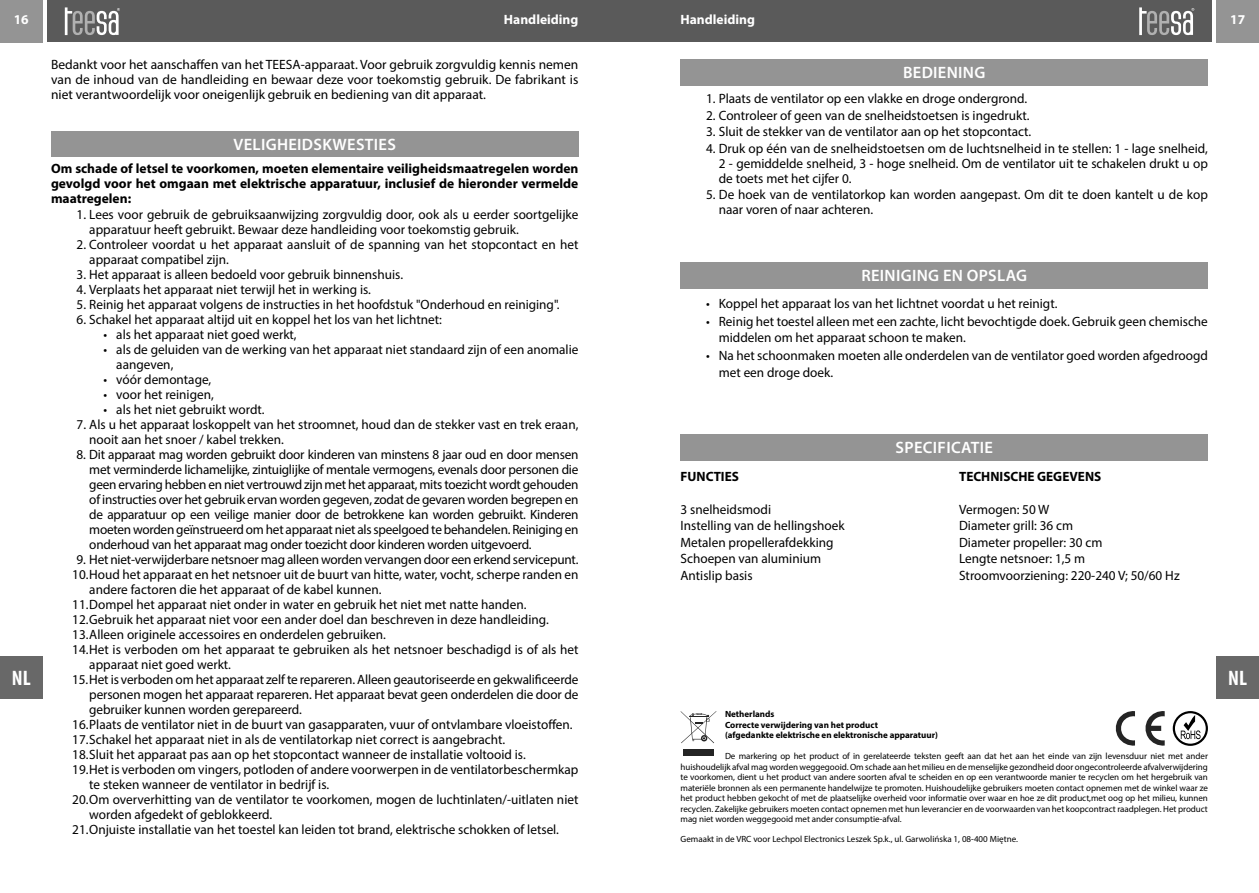
<style>
.page{position:relative;width:1259px;height:893px;background:#fff}
.page>*{position:absolute;margin:0;border:0;box-sizing:border-box;transform-origin:0 0}
.t1{font:700 condensed 21px "Myriad Pro";color:#fff}
.t2{font:600 16.5px "Myriad Pro";letter-spacing:.02em;color:#fff}
.t3{font:13.5px/15px "Myriad Pro";color:#000}
.t4{font:700 13.5px/15px "Myriad Pro";color:#000;text-align:justify}
.t5{font:700 13.5px "Myriad Pro";color:#fff}
.t6{font:9px/10.5px "Myriad Pro";color:#000;text-align:justify}
.t7{font:700 9px/10.5px "Myriad Pro";color:#000}
</style>
<div class="page">
<div style="left:629px;top:0;width:583px;height:42px;background:#5a5a5a"></div>
<div style="left:47px;top:0;width:582px;height:42px;background:#5a5a5a"></div>
<div style="left:0;top:0;width:43px;height:43px;background:#949494"></div>
<div style="left:1216px;top:0;width:43px;height:43px;background:#949494"></div>
<svg style="left:65px;top:7px;width:55px;height:28px"></svg>
<svg style="left:1139px;top:7px;width:55px;height:28px"></svg>
<div style="left:0;top:656px;width:43px;height:43px;background:#686868"></div>
<div style="left:1216px;top:656px;width:43px;height:43px;background:#686868"></div>
<div style="left:51px;top:131px;width:527px;height:26px;background:#949494"></div>
<div style="left:680px;top:60px;width:528px;height:26px;background:#949494"></div>
<div style="left:680px;top:262px;width:528px;height:27px;background:#949494"></div>
<div style="left:680px;top:434px;width:528px;height:27px;background:#949494"></div>
<div style="left:683px;top:750px;width:30px;height:6px;background:#242424"></div>
<svg style="left:680px;top:711px;width:36px;height:32px"></svg>
<svg style="left:1115px;top:711px;width:49px;height:35px"></svg>
<svg style="left:1172px;top:711px;width:36px;height:35px"></svg>
<p class="t5" style="left:14px;top:14px;width:16px">16</p>
<p class="t5" style="left:504px;top:14px;width:76px">Handleiding</p>
<p class="t5" style="left:680px;top:14px;width:76px">Handleiding</p>
<p class="t5" style="left:1230px;top:14px;width:16px">17</p>
<p class="t3" style="left:51px;top:58px;width:529px;text-align:justify">Bedankt voor het aanschaffen van het TEESA-apparaat. Voor gebruik zorgvuldig kennis nemen van de inhoud van de handleiding en bewaar deze voor toekomstig gebruik. De fabrikant is niet verantwoordelijk voor oneigenlijk gebruik en bediening van dit apparaat.</p>
<p class="t2" style="left:903px;top:66px;width:84px">BEDIENING</p>
<p class="t3" style="left:706px;top:93px;width:323px">1. Plaats de ventilator op een vlakke en droge ondergrond.</p>
<p class="t3" style="left:706px;top:109px;width:325px">2. Controleer of geen van de snelheidstoetsen is ingedrukt.</p>
<p class="t3" style="left:706px;top:126px;width:327px">3. Sluit de stekker van de ventilator aan op het stopcontact.</p>
<p class="t3" style="left:719px;top:142px;width:490px;text-align:justify;text-indent:-13px">4. Druk op één van de snelheidstoetsen om de luchtsnelheid in te stellen: 1 - lage snelheid, 2 - gemiddelde snelheid, 3 - hoge snelheid. Om de ventilator uit te schakelen drukt u op de toets met het cijfer 0.</p>
<p class="t3" style="left:719px;top:189px;width:490px;text-indent:-13px">5. De hoek van de ventilatorkop kan worden aangepast. Om dit te doen kantelt u de kop naar voren of naar achteren.</p>
<p class="t2" style="left:233px;top:138px;width:164px">VELIGHEIDSKWESTIES</p>
<p class="t4" style="left:51px;top:163px;width:529px">Om schade of letsel te voorkomen, moeten elementaire veiligheidsmaatregelen worden gevolgd voor het omgaan met elektrische apparatuur, inclusief de hieronder vermelde maatregelen:</p>
<p class="t3" style="left:89px;top:208px;width:490px;text-indent:-13px">1. Lees voor gebruik de gebruiksaanwijzing zorgvuldig door, ook als u eerder soortgelijke apparatuur heeft gebruikt. Bewaar deze handleiding voor toekomstig gebruik.</p>
<p class="t3" style="left:89px;top:238px;width:490px;text-indent:-13px">2. Controleer voordat u het apparaat aansluit of de spanning van het stopcontact en het apparaat compatibel zijn.</p>
<p class="t3" style="left:77px;top:268px;width:328px">3. Het apparaat is alleen bedoeld voor gebruik binnenshuis.</p>
<p class="t3" style="left:77px;top:283px;width:296px">4. Verplaats het apparaat niet terwijl het in werking is.</p>
<p class="t3" style="left:77px;top:298px;width:484px">5. Reinig het apparaat volgens de instructies in het hoofdstuk "Onderhoud en reiniging".</p>
<p class="t3" style="left:77px;top:313px;width:367px">6. Schakel het apparaat altijd uit en koppel het los van het lichtnet:</p>
<p class="t3" style="left:104px;top:328px;width:195px">• als het apparaat niet goed werkt,</p>
<p class="t3" style="left:116px;top:343px;width:463px;text-indent:-13px">• als de geluiden van de werking van het apparaat niet standaard zijn of een anomalie aangeven,</p>
<p class="t3" style="left:104px;top:373px;width:109px">• vóór demontage,</p>
<p class="t3" style="left:104px;top:388px;width:112px">• voor het reinigen,</p>
<p class="t3" style="left:104px;top:403px;width:162px">• als het niet gebruikt wordt.</p>
<p class="t3" style="left:89px;top:418px;width:490px;text-indent:-13px">7. Als u het apparaat loskoppelt van het stroomnet, houd dan de stekker vast en trek eraan, nooit aan het snoer / kabel trekken.</p>
<p class="t3" style="left:89px;top:448px;width:490px;text-align:justify;text-indent:-13px">8. Dit apparaat mag worden gebruikt door kinderen van minstens 8 jaar oud en door mensen met verminderde lichamelijke, zintuiglijke of mentale vermogens, evenals door personen die geen ervaring hebben en niet vertrouwd zijn met het apparaat, mits toezicht wordt gehouden of instructies over het gebruik ervan worden gegeven, zodat de gevaren worden begrepen en de apparatuur op een veilige manier door de betrokkene kan worden gebruikt. Kinderen moeten worden geïnstrueerd om het apparaat niet als speelgoed te behandelen. Reiniging en onderhoud van het apparaat mag onder toezicht door kinderen worden uitgevoerd.</p>
<p class="t3" style="left:77px;top:553px;width:503px">9. Het niet-verwijderbare netsnoer mag alleen worden vervangen door een erkend servicepunt.</p>
<p class="t3" style="left:89px;top:568px;width:490px;text-indent:-17px">10. Houd het apparaat en het netsnoer uit de buurt van hitte, water, vocht, scherpe randen en andere factoren die het apparaat of de kabel kunnen.</p>
<p class="t3" style="left:72px;top:598px;width:456px">11. Dompel het apparaat niet onder in water en gebruik het niet met natte handen.</p>
<p class="t3" style="left:72px;top:613px;width:478px">12. Gebruik het apparaat niet voor een ander doel dan beschreven in deze handleiding.</p>
<p class="t3" style="left:72px;top:628px;width:315px">13. Alleen originele accessoires en onderdelen gebruiken.</p>
<p class="t3" style="left:89px;top:643px;width:490px;text-indent:-17px">14. Het is verboden om het apparaat te gebruiken als het netsnoer beschadigd is of als het apparaat niet goed werkt.</p>
<p class="t3" style="left:89px;top:673px;width:490px;text-align:justify;text-indent:-17px">15. Het is verboden om het apparaat zelf te repareren. Alleen geautoriseerde en gekwalificeerde personen mogen het apparaat repareren. Het apparaat bevat geen onderdelen die door de gebruiker kunnen worden gerepareerd.</p>
<p class="t3" style="left:72px;top:718px;width:502px">16. Plaats de ventilator niet in de buurt van gasapparaten, vuur of ontvlambare vloeistoffen.</p>
<p class="t3" style="left:72px;top:733px;width:434px">17. Schakel het apparaat niet in als de ventilatorkap niet correct is aangebracht.</p>
<p class="t3" style="left:72px;top:748px;width:455px">18. Sluit het apparaat pas aan op het stopcontact wanneer de installatie voltooid is.</p>
<p class="t3" style="left:89px;top:763px;width:490px;text-indent:-17px">19. Het is verboden om vingers, potloden of andere voorwerpen in de ventilatorbeschermkap te steken wanneer de ventilator in bedrijf is.</p>
<p class="t3" style="left:89px;top:793px;width:490px;text-indent:-17px">20. Om oververhitting van de ventilator te voorkomen, mogen de luchtinlaten/-uitlaten niet worden afgedekt of geblokkeerd.</p>
<p class="t3" style="left:72px;top:823px;width:488px">21. Onjuiste installatie van het toestel kan leiden tot brand, elektrische schokken of letsel.</p>
<p class="t2" style="left:861px;top:269px;width:167px">REINIGING EN OPSLAG</p>
<p class="t3" style="left:706px;top:297px;width:353px">• Koppel het apparaat los van het lichtnet voordat u het reinigt.</p>
<p class="t3" style="left:719px;top:314px;width:490px;line-height:16.5px;text-indent:-13px">• Reinig het toestel alleen met een zachte, licht bevochtigde doek. Gebruik geen chemische middelen om het apparaat schoon te maken.</p>
<p class="t3" style="left:719px;top:348px;width:490px;line-height:16.5px;text-indent:-13px">• Na het schoonmaken moeten alle onderdelen van de ventilator goed worden afgedroogd met een droge doek.</p>
<p class="t2" style="left:895px;top:441px;width:99px">SPECIFICATIE</p>
<p class="t4" style="left:680px;top:470px;width:60px">FUNCTIES</p>
<p class="t3" style="left:680px;top:502px;width:166px;line-height:16.5px">3 snelheidsmodi<br>Instelling van de hellingshoek<br>Metalen propellerafdekking<br>Schoepen van aluminium<br>Antislip basis</p>
<p class="t4" style="left:959px;top:470px;width:144px">TECHNISCHE GEGEVENS</p>
<p class="t3" style="left:959px;top:502px;width:222px;line-height:16.5px">Vermogen: 50 W<br>Diameter grill: 36 cm<br>Diameter propeller: 30 cm<br>Lengte netsnoer: 1,5 m<br>Stroomvoorziening: 220-240 V; 50/60 Hz</p>
<h1 class="t1" style="left:12px;top:669px;width:20px">NL</h1>
<h1 class="t1" style="left:1228px;top:669px;width:20px">NL</h1>
<p class="t7" style="left:725px;top:710px;width:214px">Netherlands<br>Correcte verwijdering van het product<br>(afgedankte elektrische en elektronische apparatuur)</p>
<p class="t6" style="left:680px;top:752px;width:529px;text-indent:44px">De markering op het product of in gerelateerde teksten geeft aan dat het aan het einde van zijn levensduur niet met ander huishoudelijk afval mag worden weggegooid. Om schade aan het milieu en de menselijke gezondheid door ongecontroleerde afvalverwijdering te voorkomen, dient u het product van andere soorten afval te scheiden en op een verantwoorde manier te recyclen om het hergebruik van materiële bronnen als een permanente handelwijze te promoten. Huishoudelijke gebruikers moeten contact opnemen met de winkel waar ze het product hebben gekocht of met de plaatselijke overheid voor informatie over waar en hoe ze dit product,met oog op het milieu, kunnen recyclen. Zakelijke gebruikers moeten contact opnemen met hun leverancier en de voorwaarden van het koopcontract raadplegen. Het product mag niet worden weggegooid met ander consumptie-afval.</p>
<p class="t6" style="left:680px;top:834px;width:339px">Gemaakt in de VRC voor Lechpol Electronics Leszek Sp.k., ul. Garwolińska 1, 08-400 Miętne.</p>
</div>
